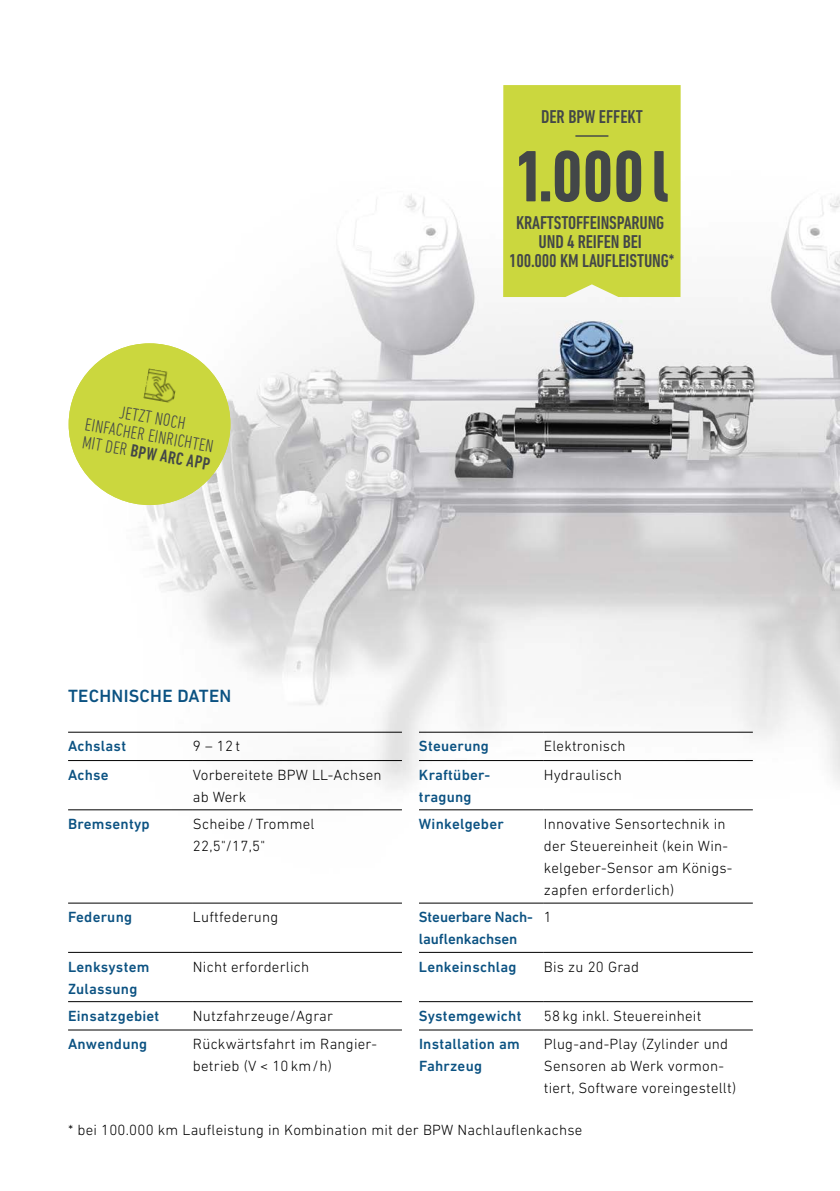
<style>
.page{position:relative;width:840px;height:1191px;background:#fff}
.page>*{position:absolute;margin:0;border:0;box-sizing:border-box;transform-origin:0 0}
.t1{font:700 condensed 74px "DIN Next LT Pro";color:#434748}
.t2{font:500 condensed 19px/19px "DIN Next LT Pro";letter-spacing:-.01em;color:#434748;text-align:center}
.t3{font:300 condensed 18px/18px "DIN Next LT Pro";color:#434748;text-align:center}
.t4{font:500 condensed 18px/18px "DIN Next LT Pro";color:#434748;text-align:center}
.t5{font:500 18px "DIN Next LT Pro";letter-spacing:.015em;color:#0b5282}
.t6{font:300 15px/22px "DIN Next LT Pro";letter-spacing:.015em;color:#000}
.t7{font:500 15px/22px "DIN Next LT Pro";letter-spacing:.015em;color:#0b5282}
.t8{font:500 15px/22px "DIN Next LT Pro";letter-spacing:-.01em;color:#0b5282}
.s1{font-weight:500}
</style>
<div class="page">
<img style="left:80px;top:85px;width:759px;height:868px">
<hr style="left:68px;top:760px;width:125px;height:1px;background:#000">
<hr style="left:193px;top:760px;width:209px;height:1px;background:#000">
<hr style="left:68px;top:809px;width:125px;height:1px;background:#000">
<hr style="left:193px;top:809px;width:209px;height:1px;background:#000">
<hr style="left:68px;top:902px;width:125px;height:1px;background:#000">
<hr style="left:193px;top:902px;width:209px;height:1px;background:#000">
<hr style="left:68px;top:952px;width:125px;height:1px;background:#000">
<hr style="left:193px;top:952px;width:209px;height:1px;background:#000">
<hr style="left:68px;top:1001px;width:125px;height:1px;background:#000">
<hr style="left:193px;top:1001px;width:209px;height:1px;background:#000">
<hr style="left:68px;top:1029px;width:125px;height:1px;background:#000">
<hr style="left:193px;top:1029px;width:209px;height:1px;background:#000">
<hr style="left:419px;top:760px;width:124px;height:1px;background:#000">
<hr style="left:543px;top:760px;width:209px;height:1px;background:#000">
<hr style="left:419px;top:809px;width:124px;height:1px;background:#000">
<hr style="left:543px;top:809px;width:209px;height:1px;background:#000">
<hr style="left:419px;top:902px;width:124px;height:1px;background:#000">
<hr style="left:543px;top:902px;width:209px;height:1px;background:#000">
<hr style="left:419px;top:952px;width:124px;height:1px;background:#000">
<hr style="left:543px;top:952px;width:209px;height:1px;background:#000">
<hr style="left:419px;top:1001px;width:124px;height:1px;background:#000">
<hr style="left:543px;top:1001px;width:209px;height:1px;background:#000">
<hr style="left:419px;top:1029px;width:124px;height:1px;background:#000">
<hr style="left:543px;top:1029px;width:209px;height:1px;background:#000">
<hr style="left:68px;top:731px;width:125px;height:1px;background:#000">
<hr style="left:193px;top:731px;width:209px;height:1px;background:#000">
<hr style="left:419px;top:731px;width:124px;height:1px;background:#000">
<hr style="left:543px;top:731px;width:209px;height:1px;background:#000">
<div style="left:503px;top:85px;width:177px;height:212px;background:#cbd73e"></div>
<hr style="left:575px;top:135px;width:33px;height:2px;background:#434748">
<div style="left:69px;top:343px;width:161px;height:162px;background:#cbd73e;border-radius:50%"></div>
<img style="left:143px;top:368px;width:33px;height:35px">
<p class="t2" style="left:540px;top:107px;width:103px">DER BPW EFFEKT</p>
<p class="t3" style="left:90px;top:397px;width:132px;rotate:10deg">JETZT NOCH<br>EINFACHER EINRICHTEN<br>MIT DER <span class="s1">BPW ARC APP</span></p>
<p class="t4" style="left:89px;top:400px;width:128px;rotate:10deg">NOCH EINFACHER<br>EINRICHTEN: MIT DER<br>BPW ARC APP</p>
<h1 class="t1" style="left:514px;top:134px;width:156px">1.000l</h1>
<p class="t2" style="left:508px;top:213px;width:167px">KRAFTSTOFFEINSPARUNG<br>UND 4 REIFEN BEI<br>100.000 KM LAUFLEISTUNG*</p>
<p class="t5" style="left:68px;top:685px;width:165px">TECHNISCHE DATEN</p>
<p class="t7" style="left:68px;top:735px;width:59px">Achslast</p>
<p class="t6" style="left:193px;top:735px;width:48px">9 – 12t</p>
<p class="t7" style="left:419px;top:735px;width:71px">Steuerung</p>
<p class="t6" style="left:543px;top:735px;width:83px">Elektronisch</p>
<p class="t7" style="left:68px;top:763px;width:42px">Achse</p>
<p class="t6" style="left:193px;top:763px;width:190px">Vorbereitete BPW LL-Achsen ab Werk</p>
<p class="t7" style="left:419px;top:763px;width:73px">Kraftüber&shy;tragung</p>
<p class="t6" style="left:543px;top:763px;width:80px">Hydraulisch</p>
<p class="t7" style="left:68px;top:813px;width:83px">Bremsentyp</p>
<p class="t6" style="left:193px;top:813px;width:123px">Scheibe / Trommel<br>22,5"/17,5"</p>
<p class="t7" style="left:419px;top:813px;width:86px">Winkelgeber</p>
<p class="t6" style="left:543px;top:813px;width:190px">Innovative Sensortechnik in der Steuereinheit (kein Win&shy;kelgeber-Sensor am Königs&shy;zapfen erforderlich)</p>
<p class="t7" style="left:68px;top:906px;width:66px">Federung</p>
<p class="t6" style="left:193px;top:906px;width:87px">Luftfederung</p>
<p class="t8" style="left:419px;top:906px;width:115px">Steuerbare Nach&shy;lauflenkachsen</p>
<p class="t6" style="left:543px;top:906px;width:9px">1</p>
<p class="t7" style="left:68px;top:955px;width:83px">Lenksystem<br>Zulassung</p>
<p class="t6" style="left:193px;top:955px;width:118px">Nicht erforderlich</p>
<p class="t7" style="left:419px;top:955px;width:99px">Lenkeinschlag</p>
<p class="t6" style="left:543px;top:955px;width:97px">Bis zu 20 Grad</p>
<p class="t7" style="left:68px;top:1004px;width:93px">Einsatzgebiet</p>
<p class="t6" style="left:193px;top:1004px;width:141px">Nutzfahrzeuge/Agrar</p>
<p class="t7" style="left:419px;top:1004px;width:104px">Systemgewicht</p>
<p class="t6" style="left:543px;top:1004px;width:159px">58 kg inkl. Steuereinheit</p>
<p class="t7" style="left:68px;top:1033px;width:81px">Anwendung</p>
<p class="t6" style="left:193px;top:1033px;width:185px">Rückwärtsfahrt im Rangier&shy;betrieb (V &lt; 10 km/h)</p>
<p class="t7" style="left:419px;top:1033px;width:102px">Installation am<br>Fahrzeug</p>
<p class="t6" style="left:543px;top:1033px;width:194px">Plug-and-Play (Zylinder und<br>Sensoren ab Werk vormon&shy;tiert, Software voreingestellt)</p>
<p class="t6" style="left:68px;top:1119px;width:515px">* bei 100.000 km Laufleistung in Kombination mit der BPW Nachlauflenkachse</p>
</div>
